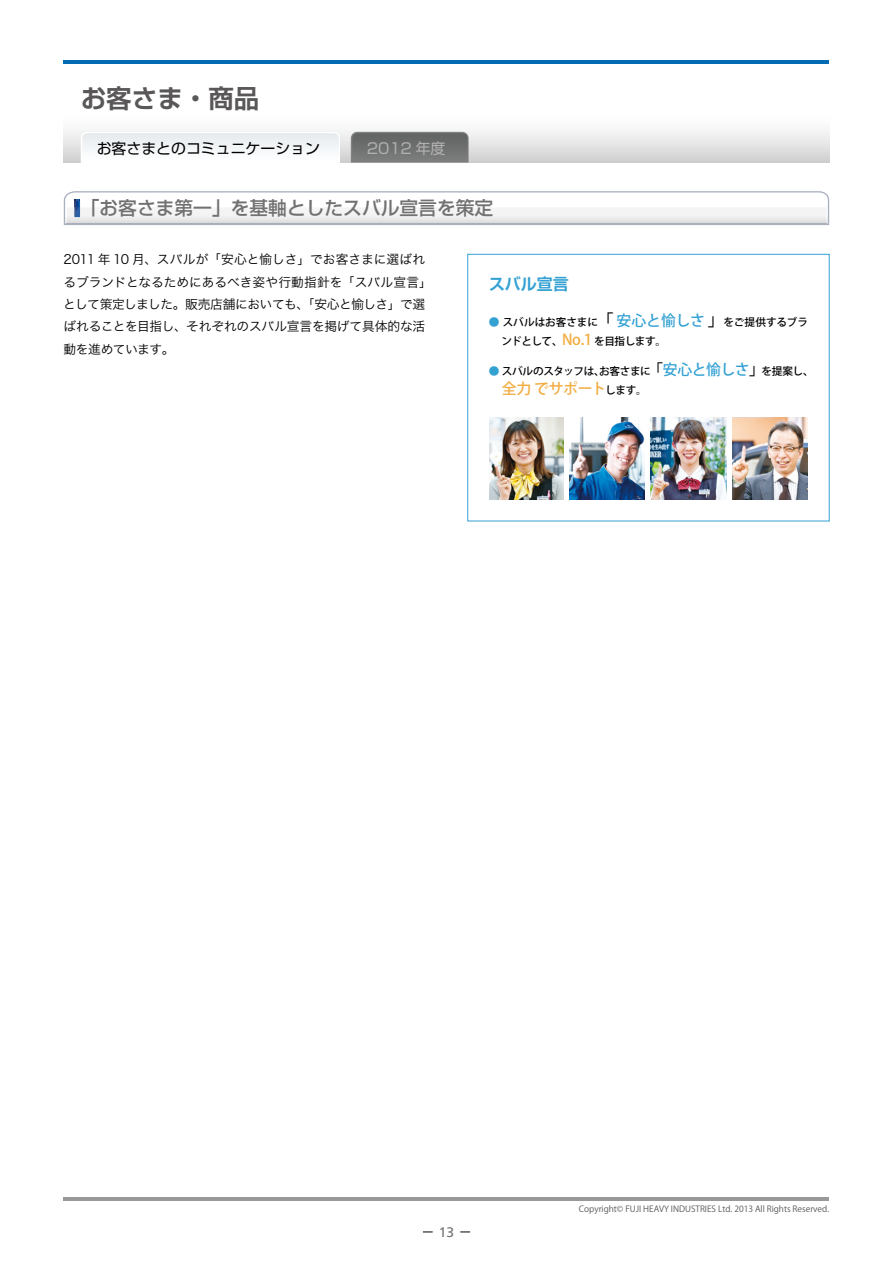
<style>
.page{position:relative;width:893px;height:1263px;background:#fff}
.page>*{position:absolute;margin:0;border:0;box-sizing:border-box;transform-origin:0 0}
.t1{font:700 25.5px "Shin Go Pro De";color:#595757}
.t2{font:500 18.75px "Shin Go Pro";color:#727171}
.t3{font:700 15.9px "Shin Go Pro De";color:#34a1d3}
.t4{font:14.85px "Shin Go Pro";color:#000}
.t5{font:500 14.85px "Koz Go Pro";letter-spacing:-.025em;color:#f2ac3f}
.t6{font:14.85px "Shin Go Pro";color:#b2b1b2}
.t7{font:13.8px "Frutiger";color:#727171}
.t8{font:12.75px/22.4px "Hira Kaku Pro W3";letter-spacing:-.015em;color:#000}
.t9{font:500 10.65px/19.2px "Koz Go Pro";letter-spacing:-.025em;color:#000}
.t10{font:8.55px "Koz Go Pro";color:#595757}
.s1{color:#34a1d3}
.s2{font-size:15.9px}
.s3{font-size:14.85px;color:#34a1d3}
.s4{font-size:14.85px;color:#f2ac3f}
.s5{font-size:14.85px}
.s6{font-size:10.65px;color:#000}
</style>
<div class="page">
<hr style="left:64px;top:1198px;width:765px;height:3px;background:#9a9899">
<svg style="left:64px;top:191px;width:765px;height:34px"></svg>
<div style="left:64px;top:110px;width:765px;height:53px;background:linear-gradient(to bottom,#fff,#d1d2d3)"></div>
<hr style="left:64px;top:61px;width:765px;height:3px;background:#026bb1">
<svg style="left:81px;top:132px;width:259px;height:31px"></svg>
<svg style="left:351px;top:132px;width:118px;height:31px;background:#727373"></svg>
<img style="left:650px;top:417px;width:77px;height:82px">
<img style="left:489px;top:417px;width:75px;height:82px">
<img style="left:732px;top:417px;width:76px;height:82px">
<img style="left:570px;top:417px;width:75px;height:82px">
<h1 class="t1" style="left:81px;top:77px;width:180px">お客さま・商品</h1>
<p class="t4" style="left:97px;top:136px;width:225px">お客さまとのコミュニケーション</p>
<p class="t6" style="left:367px;top:136px;width:80px">2012 年度</p>
<h2 class="t2" style="left:81px;top:193px;width:414px">「お客さま第一」を基軸としたスバル宣言を策定</h2>
<p class="t8" style="left:63px;top:247px;width:370px">2011 年 10 月、スバルが「安心と愉しさ」でお客さまに選ばれるブランドとなるためにあるべき姿や行動指針を「スバル宣言」として策定しました。販売店舗においても、「安心と愉しさ」で選ばれることを目指し、それぞれのスバル宣言を掲げて具体的な活動を進めています。</p>
<p class="t3" style="left:489px;top:271px;width:81px">スバル宣言</p>
<p class="t9" style="left:501px;top:313px;width:308px;text-indent:-13px"><span class="s1">●</span> スバルはお客さまに<span class="s2">「</span><span class="s3">安心と愉しさ</span><span class="s2">」</span>をご提供するブランドとして、<span class="s4">No.1</span> を目指します。</p>
<p class="t9" style="left:489px;top:362px;width:326px"><span class="s1">●</span> スバルのスタッフは、お客さまに<span class="s5">「</span><span class="s3">安心と愉しさ</span><span class="s5">」</span>を提案し、</p>
<p class="t5" style="left:502px;top:379px;width:147px">全力 でサポート<span class="s6">します。</span></p>
<p class="t7" style="left:439px;top:1224px;width:17px">13</p>
<p class="t10" style="left:579px;top:1203px;width:252px">Copyright© FUJI HEAVY INDUSTRIES Ltd. 2013 All Rights Reserved.</p>
</div>
